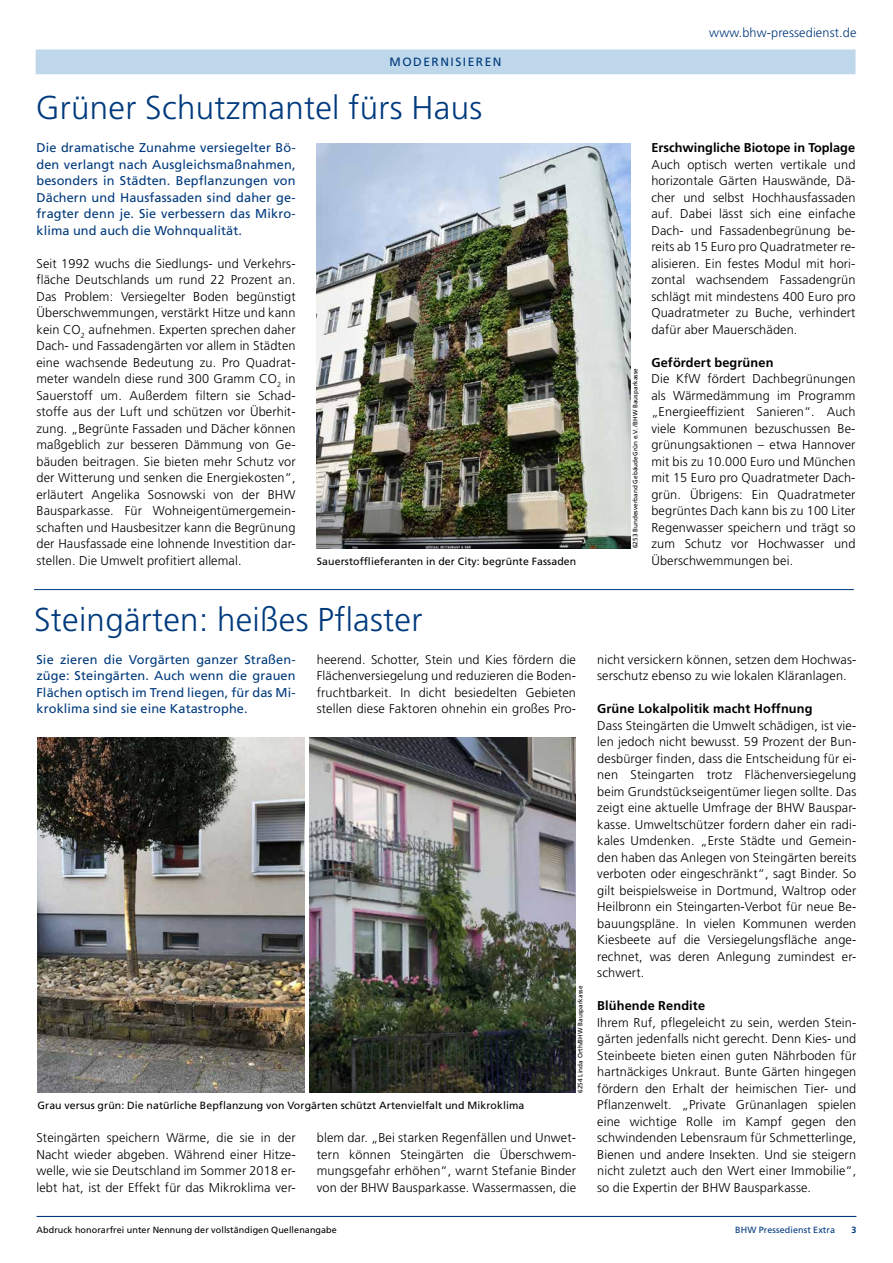
<style>
.page{position:relative;width:893px;height:1263px;background:#fff}
.page>*{position:absolute;margin:0;border:0;box-sizing:border-box;transform-origin:0 0}
.t1{font:300 33px "Frutiger LT Std";letter-spacing:.01em;color:#003a7d}
.t2{font:300 12.75px/16.5px "Frutiger LT Std";letter-spacing:.01em;color:#000;text-align:justify}
.t3{font:12.75px/16.5px "Frutiger LT Std";letter-spacing:.01em;color:#003a7d;text-align:justify}
.t4{font:700 12.75px "Frutiger LT Std";letter-spacing:.01em;color:#000}
.t5{font:300 12.75px "Frutiger LT Std";letter-spacing:.01em;color:#003a7d}
.t6{font:12px "Frutiger LT Std";letter-spacing:.125em;color:#003a7d}
.t7{font:10.5px "Frutiger LT Std";letter-spacing:.01em;color:#000}
.t8{font:9px "Frutiger LT Std";letter-spacing:.01em;color:#000}
.t9{font:9px "Frutiger LT Std";letter-spacing:.01em;color:#003a7d}
.t10{font:700 9px "Frutiger LT Std";color:#003a7d}
.t11{font:6.3px "Frutiger LT Std";letter-spacing:.01em;color:#000}
</style>
<div class="page">
<hr style="left:37px;top:1216px;width:819px;height:1px;background:#003a7d">
<div style="left:36px;top:50px;width:819px;height:24px;background:#bed7eb"></div>
<hr style="left:34px;top:589px;width:820px;height:1px;background:#003a7d">
<img style="left:317px;top:144px;width:313px;height:404px">
<img style="left:310px;top:738px;width:265px;height:355px">
<img style="left:37px;top:738px;width:268px;height:355px">
<p class="t6" style="left:390px;top:55px;width:114px">MODERNISIEREN</p>
<h1 class="t1" style="left:36px;top:89px;width:448px">Grüner Schutzmantel fürs Haus</h1>
<p class="t3" style="left:36px;top:139px;width:261px">Die dramatische Zunahme versiegelter Bö&shy;den verlangt nach Ausgleichsmaßnahmen, besonders in Städten. Bepflanzungen von Dächern und Hausfassaden sind daher ge&shy;fragter denn je. Sie verbessern das Mikro&shy;klima und auch die Wohnqualität.</p>
<p class="t2" style="left:36px;top:255px;width:261px">Seit 1992 wuchs die Siedlungs- und Verkehrs&shy;fläche Deutschlands um rund 22 Prozent an.<br>Das Problem: Versiegelter Boden begünstigt Überschwemmungen, verstärkt Hitze und kann kein CO<sub>2</sub> aufnehmen. Experten sprechen daher Dach- und Fassadengärten vor allem in Städten eine wachsende Bedeutung zu. Pro Quadrat&shy;meter wandeln diese rund 300 Gramm CO<sub>2</sub> in Sauerstoff um. Außerdem filtern sie Schad&shy;stoffe aus der Luft und schützen vor Überhit&shy;zung. „Begrünte Fassaden und Dächer können maßgeblich zur besseren Dämmung von Ge&shy;bäuden beitragen. Sie bieten mehr Schutz vor der Witterung und senken die Energiekosten“, erläutert Angelika Sosnowski von der BHW Bausparkasse. Für Wohneigentümergemein&shy;schaften und Hausbesitzer kann die Begrünung der Hausfassade eine lohnende Investition dar&shy;stellen. Die Umwelt profitiert allemal.</p>
<p class="t7" style="left:317px;top:555px;width:261px">Sauerstofflieferanten in der City: begrünte Fassaden</p>
<p class="t5" style="left:709px;top:25px;width:149px">www.bhw-pressedienst.de</p>
<p class="t11" style="left:632px;top:548px;width:182px;rotate:-90deg">6253 Bundesverband GebäudeGrün e.V. /BHW Bausparkasse</p>
<p class="t4" style="left:651px;top:140px;width:205px">Erschwingliche Biotope in Toplage</p>
<p class="t2" style="left:651px;top:156px;width:206px">Auch optisch werten vertikale und horizontale Gärten Hauswände, Dä&shy;cher und selbst Hochhausfassaden auf. Dabei lässt sich eine einfache Dach- und Fassadenbegrünung be&shy;reits ab 15 Euro pro Quadratmeter re&shy;alisieren. Ein festes Modul mit hori&shy;zontal wachsendem Fassadengrün schlägt mit mindestens 400 Euro pro Quadratmeter zu Buche, verhindert dafür aber Mauerschäden.</p>
<p class="t4" style="left:651px;top:355px;width:124px">Gefördert begrünen</p>
<p class="t2" style="left:651px;top:371px;width:206px">Die KfW fördert Dachbegrünungen als Wärmedämmung im Programm „Energieeffizient Sanieren“. Auch viele Kommunen bezuschussen Be&shy;grünungsaktionen – etwa Hannover mit bis zu 10.000 Euro und München mit 15 Euro pro Quadratmeter Dach&shy;grün. Übrigens: Ein Quadratmeter begrüntes Dach kann bis zu 100 Liter Regenwasser speichern und trägt so zum Schutz vor Hochwasser und Überschwemmungen bei.</p>
<h1 class="t1" style="left:34px;top:601px;width:390px">Steingärten: heißes Pflaster</h1>
<p class="t3" style="left:36px;top:651px;width:261px">Sie zieren die Vorgärten ganzer Straßen&shy;züge: Steingärten. Auch wenn die grauen Flächen optisch im Trend liegen, für das Mi&shy;kroklima sind sie eine Katastrophe.</p>
<p class="t2" style="left:317px;top:651px;width:261px">heerend. Schotter, Stein und Kies fördern die Flächenversiegelung und reduzieren die Boden&shy;fruchtbarkeit. In dicht besiedelten Gebieten stellen diese Faktoren ohnehin ein großes Pro-</p>
<p class="t11" style="left:577px;top:1093px;width:109px;rotate:-90deg">6254 Linda Orth/BHW Bausparkasse</p>
<p class="t7" style="left:37px;top:1099px;width:488px">Grau versus grün: Die natürliche Bepflanzung von Vorgärten schützt Artenvielfalt und Mikroklima</p>
<p class="t2" style="left:36px;top:1130px;width:261px">Steingärten speichern Wärme, die sie in der Nacht wieder abgeben. Während einer Hitze&shy;welle, wie sie Deutschland im Sommer 2018 er&shy;lebt hat, ist der Effekt für das Mikroklima ver-</p>
<p class="t2" style="left:317px;top:1130px;width:261px">blem dar. „Bei starken Regenfällen und Unwet&shy;tern können Steingärten die Überschwem&shy;mungsgefahr erhöhen“, warnt Stefanie Binder von der BHW Bausparkasse. Wassermassen, die</p>
<p class="t8" style="left:37px;top:1224px;width:302px">Abdruck honorarfrei unter Nennung der vollständigen Quellenangabe</p>
<p class="t2" style="left:597px;top:651px;width:261px">nicht versickern können, setzen dem Hochwas&shy;serschutz ebenso zu wie lokalen Kläranlagen.</p>
<p class="t4" style="left:597px;top:701px;width:217px">Grüne Lokalpolitik macht Hoffnung</p>
<p class="t2" style="left:597px;top:717px;width:261px">Dass Steingärten die Umwelt schädigen, ist vie&shy;len jedoch nicht bewusst. 59 Prozent der Bun&shy;desbürger finden, dass die Entscheidung für ei&shy;nen Steingarten trotz Flächenversiegelung beim Grundstückseigentümer liegen sollte. Das zeigt eine aktuelle Umfrage der BHW Bauspar&shy;kasse. Umweltschützer fordern daher ein radi&shy;kales Umdenken. „Erste Städte und Gemein&shy;den haben das Anlegen von Steingärten bereits verboten oder eingeschränkt“, sagt Binder. So gilt beispielsweise in Dortmund, Waltrop oder Heilbronn ein Steingarten-Verbot für neue Be&shy;bauungspläne. In vielen Kommunen werden Kiesbeete auf die Versiegelungsfläche ange&shy;rechnet, was deren Anlegung zumindest er&shy;schwert.</p>
<p class="t4" style="left:597px;top:998px;width:109px">Blühende Rendite</p>
<p class="t2" style="left:597px;top:1014px;width:261px">Ihrem Ruf, pflegeleicht zu sein, werden Stein&shy;gärten jedenfalls nicht gerecht. Denn Kies- und Steinbeete bieten einen guten Nährboden für hartnäckiges Unkraut. Bunte Gärten hingegen fördern den Erhalt der heimischen Tier- und Pflanzenwelt. „Private Grünanlagen spielen eine wichtige Rolle im Kampf gegen den schwindenden Lebensraum für Schmetterlinge, Bienen und andere Insekten. Und sie steigern nicht zuletzt auch den Wert einer Immobilie“, so die Expertin der BHW Bausparkasse.</p>
<p class="t9" style="left:735px;top:1224px;width:101px">BHW Pressedienst Extra</p>
<p class="t10" style="left:851px;top:1224px;width:7px">3</p>
</div>
